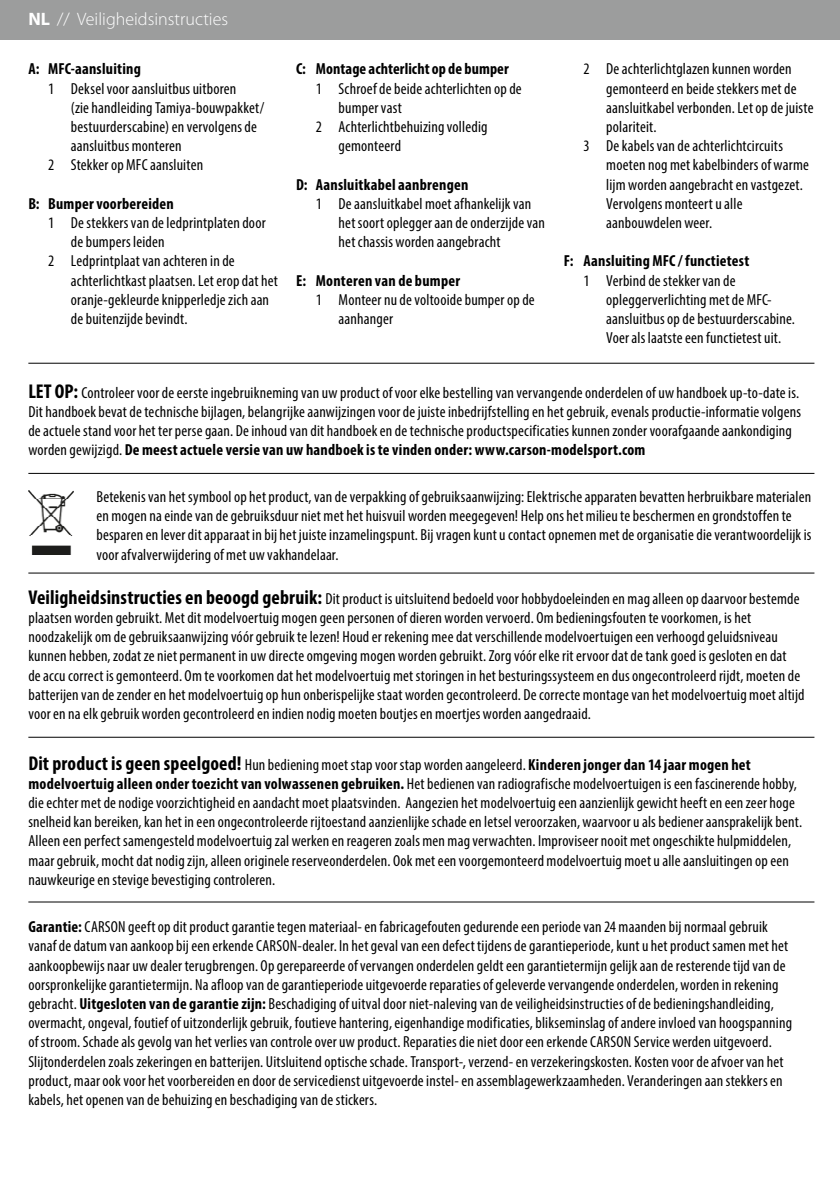
<style>
.page{position:relative;width:840px;height:1191px;background:#fff}
.page>*{position:absolute;margin:0;border:0;box-sizing:border-box;transform-origin:0 0}
.t1{font:300 18px "Myriad Pro";color:#fff}
.t2{font:condensed 16px/19.2px "Myriad Pro";letter-spacing:.01em;color:#000}
.t3{font:700 condensed 16px "Myriad Pro";letter-spacing:.015em;color:#000}
.s1{font-weight:700}
.s2{font-weight:700;font-size:20px}
</style>
<div class="page">
<div style="left:0;top:0;width:839px;height:40px;background:#9c9d9d"></div>
<hr style="left:28px;top:473px;width:786px;height:1px;background:#000">
<hr style="left:28px;top:363px;width:786px;height:1px;background:#000">
<hr style="left:28px;top:573px;width:786px;height:1px;background:#000">
<hr style="left:28px;top:737px;width:786px;height:1px;background:#000">
<hr style="left:28px;top:901px;width:786px;height:1px;background:#000">
<img style="left:28px;top:491px;width:45px;height:63px">
<p class="t1" style="left:28px;top:8px;width:201px"><span class="s1">NL</span> // Veiligheidsinstructies</p>
<p class="t3" style="left:28px;top:59px;width:114px">A: MFC-aansluiting</p>
<p class="t2" style="left:48px;top:78px;width:189px">1 Deksel voor aansluitbus uitboren</p>
<p class="t2" style="left:71px;top:98px;width:195px">(zie handleiding Tamiya-bouwpakket/</p>
<p class="t2" style="left:71px;top:117px;width:187px">bestuurderscabine) en vervolgens de</p>
<p class="t2" style="left:71px;top:136px;width:112px">aansluitbus monteren</p>
<p class="t2" style="left:48px;top:155px;width:156px">2 Stekker op MFC aansluiten</p>
<p class="t3" style="left:28px;top:193px;width:147px">B: Bumper voorbereiden</p>
<p class="t2" style="left:48px;top:213px;width:219px">1 De stekkers van de ledprintplaten door</p>
<p class="t2" style="left:71px;top:232px;width:95px">de bumpers leiden</p>
<p class="t2" style="left:48px;top:251px;width:188px">2 Ledprintplaat van achteren in de</p>
<p class="t2" style="left:71px;top:270px;width:208px">achterlichtkast plaatsen. Let erop dat het</p>
<p class="t2" style="left:71px;top:290px;width:200px">oranje-gekleurde knipperledje zich aan</p>
<p class="t2" style="left:71px;top:309px;width:118px">de buitenzijde bevindt.</p>
<p class="t3" style="left:296px;top:59px;width:214px">C: Montage achterlicht op de bumper</p>
<p class="t2" style="left:316px;top:78px;width:207px">1 Schroef de beide achterlichten op de</p>
<p class="t2" style="left:338px;top:98px;width:65px">bumper vast</p>
<p class="t2" style="left:316px;top:117px;width:173px">2 Achterlichtbehuizing volledig</p>
<p class="t2" style="left:338px;top:136px;width:64px">gemonteerd</p>
<p class="t3" style="left:296px;top:174px;width:174px">D: Aansluitkabel aanbrengen</p>
<p class="t2" style="left:338px;top:194px;width:208px;text-indent:-23px">1 De aansluitkabel moet afhankelijk van het soort oplegger aan de onderzijde van het chassis worden aangebracht</p>
<p class="t3" style="left:296px;top:270px;width:165px">E: Monteren van de bumper</p>
<p class="t2" style="left:338px;top:290px;width:197px;text-indent:-23px">1 Monteer nu de voltooide bumper op de aanhanger</p>
<p class="t2" style="left:583px;top:59px;width:209px">2 De achterlichtglazen kunnen worden</p>
<p class="t2" style="left:606px;top:78px;width:192px">gemonteerd en beide stekkers met de</p>
<p class="t2" style="left:606px;top:98px;width:209px">aansluitkabel verbonden. Let op de juiste</p>
<p class="t2" style="left:606px;top:117px;width:52px">polariteit.</p>
<p class="t2" style="left:583px;top:136px;width:201px">3 De kabels van de achterlichtcircuits</p>
<p class="t2" style="left:606px;top:155px;width:204px">moeten nog met kabelbinders of warme</p>
<p class="t2" style="left:606px;top:174px;width:198px">lijm worden aangebracht en vastgezet.</p>
<p class="t2" style="left:606px;top:194px;width:138px">Vervolgens monteert u alle</p>
<p class="t2" style="left:606px;top:213px;width:107px">aanbouwdelen weer.</p>
<p class="t3" style="left:563px;top:251px;width:187px">F: Aansluiting MFC / functietest</p>
<p class="t2" style="left:606px;top:270px;width:190px;text-indent:-23px">1 Verbind de stekker van de opleggerverlichting met de MFC&shy;aansluitbus op de bestuurderscabine.<br>Voer als laatste een functietest uit.</p>
<p class="t2" style="left:28px;top:382px;width:773px"><span class="s2">LET OP:</span> Controleer voor de eerste ingebruikneming van uw product of voor elke bestelling van vervangende onderdelen of uw handboek up-to-date is.<br>Dit handboek bevat de technische bijlagen, belangrijke aanwijzingen voor de juiste inbedrijfstelling en het gebruik, evenals productie-informatie volgens de actuele stand voor het ter perse gaan. De inhoud van dit handboek en de technische productspecificaties kunnen zonder voorafgaande aankondiging worden gewijzigd. <span class="s1">De meest actuele versie van uw handboek is te vinden onder: www.carson-modelsport.com</span></p>
<p class="t2" style="left:96px;top:487px;width:716px">Betekenis van het symbool op het product, van de verpakking of gebruiksaanwijzing: Elektrische apparaten bevatten herbruikbare materialen en mogen na einde van de gebruiksduur niet met het huisvuil worden meegegeven! Help ons het milieu te beschermen en grondstoffen te besparen en lever dit apparaat in bij het juiste inzamelingspunt. Bij vragen kunt u contact opnemen met de organisatie die verantwoordelijk is voor afvalverwijdering of met uw vakhandelaar.</p>
<p class="t2" style="left:28px;top:588px;width:777px"><span class="s2">Veiligheidsinstructies en beoogd gebruik:</span> Dit product is uitsluitend bedoeld voor hobbydoeleinden en mag alleen op daarvoor bestemde plaatsen worden gebruikt. Met dit modelvoertuig mogen geen personen of dieren worden vervoerd. Om bedieningsfouten te voorkomen, is het noodzakelijk om de gebruiksaanwijzing vóór gebruik te lezen! Houd er rekening mee dat verschillende modelvoertuigen een verhoogd geluidsniveau kunnen hebben, zodat ze niet permanent in uw directe omgeving mogen worden gebruikt. Zorg vóór elke rit ervoor dat de tank goed is gesloten en dat<br>de accu correct is gemonteerd. Om te voorkomen dat het modelvoertuig met storingen in het besturingssysteem en dus ongecontroleerd rijdt, moeten de batterijen van de zender en het modelvoertuig op hun onberispelijke staat worden gecontroleerd. De correcte montage van het modelvoertuig moet altijd voor en na elk gebruik worden gecontroleerd en indien nodig moeten boutjes en moertjes worden aangedraaid.</p>
<p class="t2" style="left:28px;top:754px;width:774px"><span class="s2">Dit product is geen speelgoed!</span> Hun bediening moet stap voor stap worden aangeleerd. <span class="s1">Kinderen jonger dan 14 jaar mogen het modelvoertuig alleen onder toezicht van volwassenen gebruiken.</span> Het bedienen van radiografische modelvoertuigen is een fascinerende hobby, die echter met de nodige voorzichtigheid en aandacht moet plaatsvinden. Aangezien het modelvoertuig een aanzienlijk gewicht heeft en een zeer hoge snelheid kan bereiken, kan het in een ongecontroleerde rijtoestand aanzienlijke schade en letsel veroorzaken, waarvoor u als bediener aansprakelijk bent.<br>Alleen een perfect samengesteld modelvoertuig zal werken en reageren zoals men mag verwachten. Improviseer nooit met ongeschikte hulpmiddelen, maar gebruik, mocht dat nodig zijn, alleen originele reserveonderdelen. Ook met een voorgemonteerd modelvoertuig moet u alle aansluitingen op een nauwkeurige en stevige bevestiging controleren.</p>
<p class="t2" style="left:28px;top:917px;width:764px"><span class="s1">Garantie:</span> CARSON geeft op dit product garantie tegen materiaal- en fabricagefouten gedurende een periode van 24 maanden bij normaal gebruik vanaf de datum van aankoop bij een erkende CARSON-dealer. In het geval van een defect tijdens de garantieperiode, kunt u het product samen met het aankoopbewijs naar uw dealer terugbrengen. Op gerepareerde of vervangen onderdelen geldt een garantietermijn gelijk aan de resterende tijd van de oorspronkelijke garantietermijn. Na afloop van de garantieperiode uitgevoerde reparaties of geleverde vervangende onderdelen, worden in rekening gebracht. <span class="s1">Uitgesloten van de garantie zijn:</span> Beschadiging of uitval door niet-naleving van de veiligheidsinstructies of de bedieningshandleiding, overmacht, ongeval, foutief of uitzonderlijk gebruik, foutieve hantering, eigenhandige modificaties, blikseminslag of andere invloed van hoogspanning of stroom. Schade als gevolg van het verlies van controle over uw product. Reparaties die niet door een erkende CARSON Service werden uitgevoerd.<br>Slijtonderdelen zoals zekeringen en batterijen. Uitsluitend optische schade. Transport-, verzend- en verzekeringskosten. Kosten voor de afvoer van het product, maar ook voor het voorbereiden en door de servicedienst uitgevoerde instel- en assemblagewerkzaamheden. Veranderingen aan stekkers en kabels, het openen van de behuizing en beschadiging van de stickers.</p>
</div>
